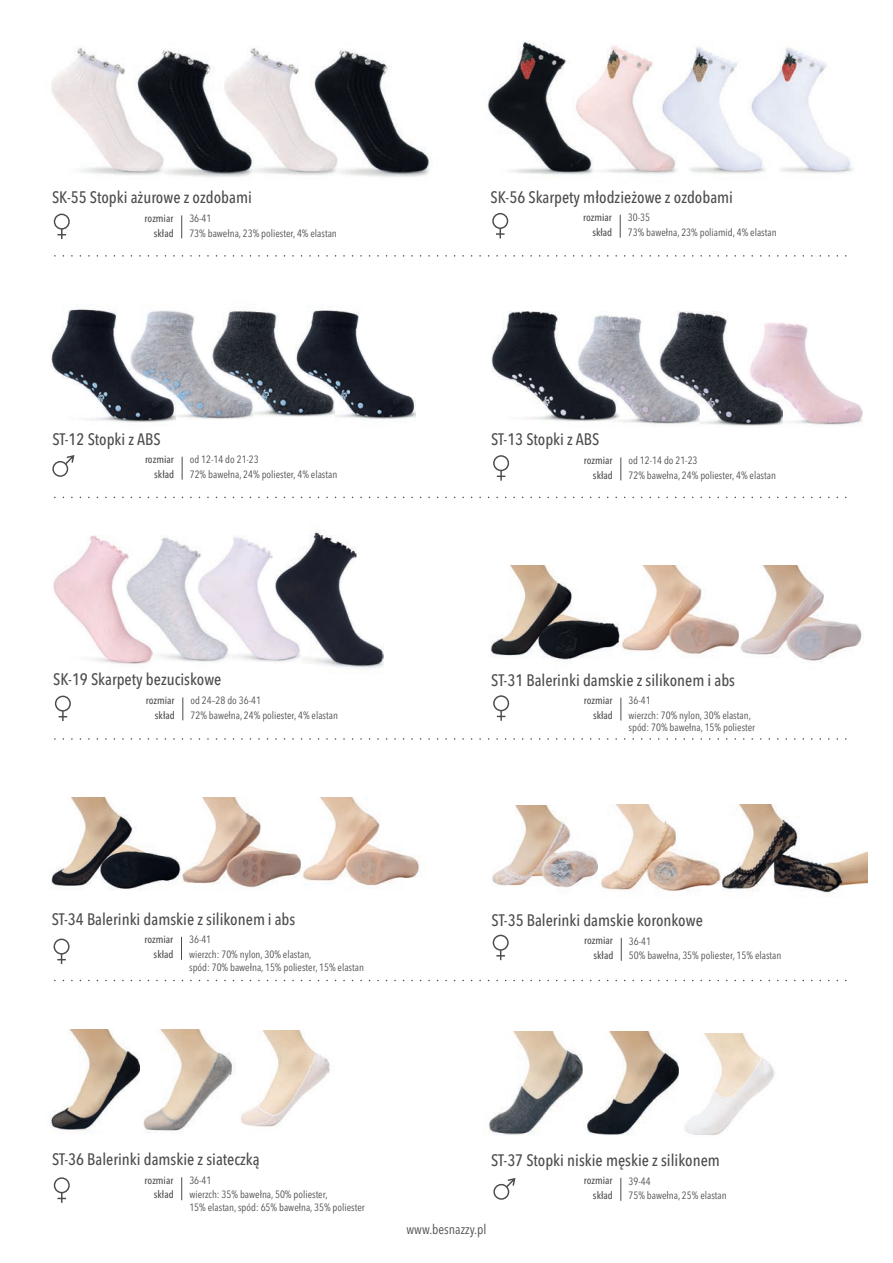
<style>
.page{position:relative;width:893px;height:1263px;background:#fff}
.page>*{position:absolute;margin:0;border:0;box-sizing:border-box;transform-origin:0 0}
.model{font:500 condensed 16.5px "Avenir Next LT Pro";color:#4b4c4d}
.opis{font:condensed 13.5px "Avenir Next LT Pro";color:#4b4c4d}
.opis-2{font:condensed 10.5px/12.6px "Avenir Next LT Pro";color:#4b4c4d}
.nazwa_opisu{font:500 condensed 10.5px "Avenir Next LT Pro";color:#4b4c4d}
</style>
<div class="page">
<img style="left:488px;top:1031px;width:191px;height:104px">
<img style="left:685px;top:1033px;width:89px;height:102px">
<svg style="left:621px;top:1178px;width:1px;height:23px"></svg>
<div style="left:493px;top:1184px;width:16px;height:16px;border:1px solid #4b4c4d;border-radius:50%"></div>
<svg style="left:506px;top:1178px;width:9px;height:9px"></svg>
<img style="left:50px;top:1030px;width:90px;height:104px">
<img style="left:143px;top:1030px;width:90px;height:103px">
<img style="left:241px;top:1030px;width:89px;height:97px">
<div style="left:54px;top:1177px;width:16px;height:16px;border:1px solid #4b4c4d;border-radius:50%"></div>
<svg style="left:57px;top:1193px;width:9px;height:10px"></svg>
<svg style="left:181px;top:1177px;width:1px;height:23px"></svg>
<img style="left:601px;top:805px;width:267px;height:91px">
<img style="left:492px;top:805px;width:106px;height:83px">
<div style="left:493px;top:935px;width:16px;height:16px;border:1px solid #4b4c4d;border-radius:50%"></div>
<svg style="left:496px;top:950px;width:9px;height:10px"></svg>
<svg style="left:621px;top:938px;width:1px;height:23px"></svg>
<img style="left:490px;top:566px;width:249px;height:94px">
<img style="left:740px;top:566px;width:122px;height:97px">
<div style="left:493px;top:695px;width:16px;height:16px;border:1px solid #4b4c4d;border-radius:50%"></div>
<svg style="left:497px;top:711px;width:8px;height:10px"></svg>
<svg style="left:621px;top:697px;width:1px;height:23px"></svg>
<img style="left:334px;top:310px;width:81px;height:109px">
<img style="left:253px;top:310px;width:81px;height:107px">
<img style="left:176px;top:309px;width:77px;height:110px">
<img style="left:51px;top:309px;width:125px;height:114px">
<div style="left:52px;top:461px;width:16px;height:16px;border:1px solid #4b4c4d;border-radius:50%"></div>
<svg style="left:65px;top:455px;width:9px;height:9px"></svg>
<svg style="left:182px;top:457px;width:1px;height:23px"></svg>
<img style="left:782px;top:323px;width:80px;height:102px">
<img style="left:700px;top:311px;width:82px;height:115px">
<img style="left:620px;top:311px;width:80px;height:114px">
<img style="left:491px;top:311px;width:129px;height:111px">
<div style="left:493px;top:455px;width:16px;height:16px;border:1px solid #4b4c4d;border-radius:50%"></div>
<svg style="left:497px;top:471px;width:8px;height:10px"></svg>
<svg style="left:621px;top:457px;width:1px;height:23px"></svg>
<img style="left:300px;top:530px;width:83px;height:139px">
<img style="left:228px;top:536px;width:72px;height:126px">
<img style="left:153px;top:537px;width:75px;height:125px">
<img style="left:53px;top:535px;width:100px;height:130px">
<div style="left:55px;top:696px;width:16px;height:16px;border:1px solid #4b4c4d;border-radius:50%"></div>
<svg style="left:59px;top:711px;width:8px;height:10px"></svg>
<svg style="left:183px;top:697px;width:1px;height:23px"></svg>
<img style="left:51px;top:798px;width:250px;height:92px">
<img style="left:302px;top:797px;width:118px;height:89px">
<div style="left:54px;top:938px;width:16px;height:16px;border:1px solid #4b4c4d;border-radius:50%"></div>
<svg style="left:57px;top:954px;width:9px;height:10px"></svg>
<svg style="left:181px;top:937px;width:1px;height:23px"></svg>
<img style="left:351px;top:52px;width:80px;height:125px">
<img style="left:262px;top:50px;width:89px;height:125px">
<img style="left:178px;top:48px;width:84px;height:129px">
<img style="left:51px;top:46px;width:127px;height:129px">
<div style="left:54px;top:214px;width:16px;height:16px;border:1px solid #4b4c4d;border-radius:50%"></div>
<svg style="left:57px;top:229px;width:9px;height:10px"></svg>
<svg style="left:181px;top:215px;width:1px;height:23px"></svg>
<img style="left:683px;top:47px;width:64px;height:127px">
<img style="left:599px;top:45px;width:84px;height:129px">
<div style="left:492px;top:213px;width:16px;height:16px;border:1px solid #4b4c4d;border-radius:50%"></div>
<svg style="left:496px;top:228px;width:9px;height:10px"></svg>
<svg style="left:620px;top:215px;width:1px;height:23px"></svg>
<img style="left:487px;top:41px;width:112px;height:134px">
<img style="left:747px;top:47px;width:106px;height:127px">
<p class="model" style="left:52px;top:188px;width:201px">SK-55 Stopki ażurowe z ozdobami</p>
<p class="model" style="left:490px;top:187px;width:244px">SK-56 Skarpety młodzieżowe z ozdobami</p>
<p class="nazwa_opisu" style="left:145px;top:212px;width:30px">rozmiar</p>
<p class="nazwa_opisu" style="left:154px;top:226px;width:22px">skład</p>
<p class="opis-2" style="left:189px;top:212px;width:24px">36-41</p>
<p class="opis-2" style="left:189px;top:227px;width:149px">73% bawełna, 23% poliester, 4% elastan</p>
<p class="nazwa_opisu" style="left:583px;top:211px;width:30px">rozmiar</p>
<p class="nazwa_opisu" style="left:592px;top:226px;width:22px">skład</p>
<p class="opis-2" style="left:628px;top:211px;width:24px">30-35</p>
<p class="opis-2" style="left:628px;top:226px;width:150px">73% bawełna, 23% poliamid, 4% elastan</p>
<p class="model" style="left:52px;top:429px;width:110px">ST-12 Stopki z ABS</p>
<p class="nazwa_opisu" style="left:145px;top:453px;width:30px">rozmiar</p>
<p class="nazwa_opisu" style="left:154px;top:468px;width:22px">skład</p>
<p class="opis-2" style="left:190px;top:453px;width:71px">od 12-14 do 21-23</p>
<p class="opis-2" style="left:190px;top:468px;width:149px">72% bawełna, 24% poliester, 4% elastan</p>
<p class="model" style="left:491px;top:430px;width:110px">ST-13 Stopki z ABS</p>
<p class="nazwa_opisu" style="left:584px;top:454px;width:30px">rozmiar</p>
<p class="nazwa_opisu" style="left:593px;top:468px;width:22px">skład</p>
<p class="opis-2" style="left:628px;top:454px;width:71px">od 12-14 do 21-23</p>
<p class="opis-2" style="left:628px;top:469px;width:149px">72% bawełna, 24% poliester, 4% elastan</p>
<p class="model" style="left:53px;top:670px;width:170px">SK-19 Skarpety bezuciskowe</p>
<p class="nazwa_opisu" style="left:146px;top:694px;width:30px">rozmiar</p>
<p class="nazwa_opisu" style="left:155px;top:708px;width:22px">skład</p>
<p class="opis-2" style="left:190px;top:694px;width:72px">od 24–28 do 36-41</p>
<p class="opis-2" style="left:190px;top:708px;width:149px">72% bawełna, 24% poliester, 4% elastan</p>
<p class="model" style="left:491px;top:670px;width:245px">ST-31 Balerinki damskie z silikonem i abs</p>
<p class="nazwa_opisu" style="left:593px;top:709px;width:22px">skład</p>
<p class="opis-2" style="left:628px;top:709px;width:124px">wierzch: 70% nylon, 30% elastan,</p>
<p class="opis-2" style="left:628px;top:721px;width:128px">spód: 70% bawełna, 15% poliester</p>
<p class="nazwa_opisu" style="left:584px;top:694px;width:30px">rozmiar</p>
<p class="opis-2" style="left:628px;top:694px;width:24px">36-41</p>
<p class="model" style="left:52px;top:909px;width:245px">ST-34 Balerinki damskie z silikonem i abs</p>
<p class="model" style="left:492px;top:910px;width:213px">ST-35 Balerinki damskie koronkowe</p>
<p class="nazwa_opisu" style="left:144px;top:933px;width:30px">rozmiar</p>
<p class="nazwa_opisu" style="left:154px;top:948px;width:22px">skład</p>
<p class="opis-2" style="left:189px;top:933px;width:24px">36-41</p>
<p class="opis-2" style="left:189px;top:948px;width:124px">wierzch: 70% nylon, 30% elastan,</p>
<p class="opis-2" style="left:189px;top:960px;width:176px">spód: 70% bawełna, 15% poliester, 15% elastan</p>
<p class="nazwa_opisu" style="left:584px;top:934px;width:30px">rozmiar</p>
<p class="nazwa_opisu" style="left:593px;top:949px;width:22px">skład</p>
<p class="opis-2" style="left:629px;top:934px;width:24px">36-41</p>
<p class="opis-2" style="left:629px;top:949px;width:154px">50% bawełna, 35% poliester, 15% elastan</p>
<p class="model" style="left:52px;top:1149px;width:209px">ST-36 Balerinki damskie z siateczką</p>
<p class="opis-2" style="left:189px;top:1188px;width:177px">wierzch: 35% bawełna, 50% poliester,<br>15% elastan, spód: 65% bawełna, 35% poliester</p>
<p class="nazwa_opisu" style="left:145px;top:1174px;width:30px">rozmiar</p>
<p class="opis-2" style="left:189px;top:1174px;width:24px">36-41</p>
<p class="nazwa_opisu" style="left:154px;top:1188px;width:22px">skład</p>
<p class="model" style="left:491px;top:1150px;width:230px">ST-37 Stopki niskie męskie z silikonem</p>
<p class="nazwa_opisu" style="left:593px;top:1189px;width:22px">skład</p>
<p class="opis-2" style="left:628px;top:1189px;width:100px">75% bawełna, 25% elastan</p>
<p class="nazwa_opisu" style="left:584px;top:1174px;width:30px">rozmiar</p>
<p class="opis-2" style="left:628px;top:1174px;width:24px">39-44</p>
<p class="opis" style="left:407px;top:1221px;width:81px">www.besnazzy.pl</p>
</div>
